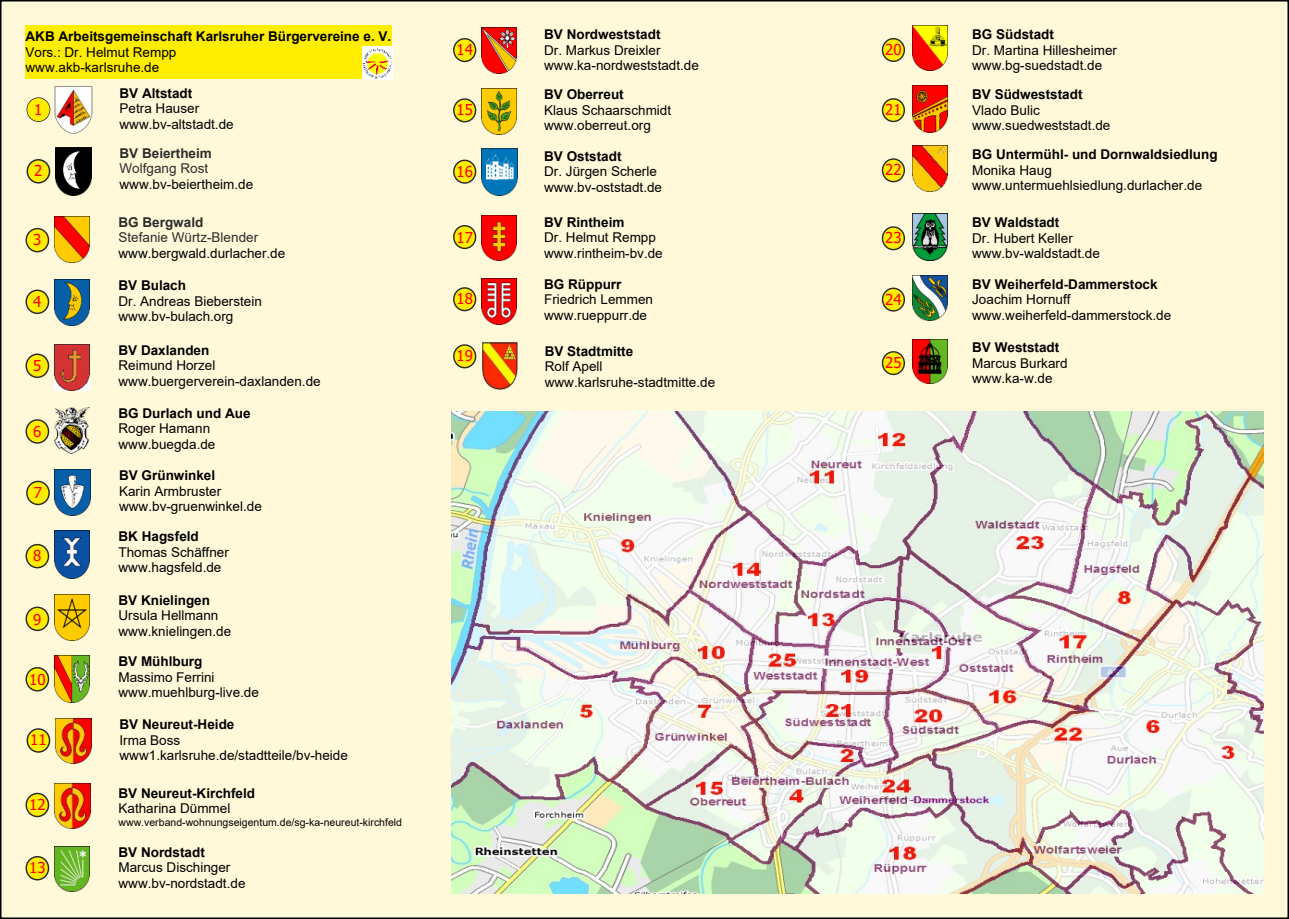
<style>
.page{position:relative;width:1289px;height:919px;background:#fff}
.page>*{position:absolute;margin:0;border:0;box-sizing:border-box;transform-origin:0 0}
.t1{font:15px "Tahoma";color:#f00}
.t2{font:13.5px/15.5px "Arial";color:#000}
.t3{font:700 13.5px "Arial";color:#000}
.t4{font:13.5px "Arial";color:#2c2b2a}
.t5{font:700 13.5px "Arial";color:#2c2b2a}
.t6{font:10.5px "Arial";color:#000}
</style>
<div class="page">
<div style="left:0;top:0;width:1288px;height:918px;background:#fff8d9;border:2px solid #000"></div>
<div style="left:27px;top:97px;width:23px;height:25px;border:2px solid #2c2b2a;border-radius:50%"></div>
<div style="left:27px;top:98px;width:23px;height:23px;background:#ffed00;border-radius:50%"></div>
<img style="left:55px;top:87px;width:38px;height:46px">
<div style="left:27px;top:159px;width:23px;height:24px;background:#ffed00;border:2px solid #2c2b2a;border-radius:50%"></div>
<img style="left:55px;top:148px;width:36px;height:48px">
<div style="left:26px;top:228px;width:23px;height:24px;background:#ffed00;border:1px solid #2c2b2a;border-radius:50%"></div>
<img style="left:54px;top:216px;width:36px;height:46px">
<svg style="left:26px;top:289px;width:23px;height:25px"></svg>
<img style="left:54px;top:279px;width:36px;height:46px">
<div style="left:26px;top:353px;width:23px;height:25px;background:#ffed00;border:1px solid #2c2b2a;border-radius:50%"></div>
<img style="left:54px;top:344px;width:36px;height:47px">
<div style="left:26px;top:419px;width:23px;height:24px;background:#ffed00;border:1px solid #2c2b2a;border-radius:50%"></div>
<img style="left:54px;top:407px;width:36px;height:47px">
<svg style="left:26px;top:480px;width:24px;height:25px"></svg>
<img style="left:55px;top:470px;width:35px;height:46px">
<div style="left:26px;top:544px;width:23px;height:24px;background:#ffed00;border:1px solid #2c2b2a;border-radius:50%"></div>
<img style="left:54px;top:531px;width:36px;height:47px">
<svg style="left:26px;top:606px;width:23px;height:25px"></svg>
<img style="left:54px;top:594px;width:36px;height:46px">
<div style="left:26px;top:667px;width:23px;height:24px;background:#ffed00;border:1px solid #2c2b2a;border-radius:50%"></div>
<img style="left:54px;top:656px;width:36px;height:46px">
<div style="left:27px;top:728px;width:23px;height:24px;background:#ffed00;border:1px solid #2c2b2a;border-radius:50%"></div>
<img style="left:55px;top:718px;width:36px;height:46px">
<div style="left:26px;top:26px;width:366px;height:53px;background:#ffed00"></div>
<svg style="left:26px;top:792px;width:23px;height:25px"></svg>
<img style="left:54px;top:783px;width:36px;height:45px">
<img style="left:362px;top:46px;width:30px;height:33px">
<svg style="left:26px;top:855px;width:23px;height:25px"></svg>
<img style="left:54px;top:846px;width:36px;height:45px">
<img style="left:452px;top:412px;width:811px;height:481px">
<img style="left:482px;top:342px;width:35px;height:47px">
<svg style="left:453px;top:344px;width:23px;height:24px"></svg>
<svg style="left:453px;top:38px;width:23px;height:24px"></svg>
<img style="left:481px;top:28px;width:35px;height:45px">
<svg style="left:453px;top:98px;width:23px;height:24px"></svg>
<img style="left:481px;top:89px;width:35px;height:45px">
<svg style="left:453px;top:160px;width:23px;height:24px"></svg>
<img style="left:481px;top:148px;width:36px;height:47px">
<svg style="left:453px;top:225px;width:23px;height:24px"></svg>
<img style="left:481px;top:215px;width:35px;height:46px">
<div style="left:453px;top:287px;width:23px;height:24px;background:#ffed00;border:1px solid #2c2b2a;border-radius:50%"></div>
<img style="left:481px;top:278px;width:35px;height:46px">
<svg style="left:881px;top:38px;width:24px;height:24px"></svg>
<svg style="left:881px;top:98px;width:24px;height:24px"></svg>
<svg style="left:881px;top:158px;width:24px;height:24px"></svg>
<svg style="left:881px;top:226px;width:24px;height:24px"></svg>
<svg style="left:881px;top:287px;width:24px;height:24px"></svg>
<svg style="left:881px;top:351px;width:24px;height:24px"></svg>
<img style="left:912px;top:339px;width:35px;height:44px">
<img style="left:912px;top:26px;width:35px;height:45px">
<img style="left:912px;top:86px;width:35px;height:46px">
<img style="left:912px;top:146px;width:35px;height:46px">
<img style="left:912px;top:214px;width:35px;height:46px">
<img style="left:912px;top:275px;width:35px;height:45px">
<p class="t3" style="left:26px;top:31px;width:367px">AKB Arbeitsgemeinschaft Karlsruher Bürgervereine e. V.</p>
<p class="t2" style="left:26px;top:45px;width:152px">Vors.: Dr. Helmut Rempp www.akb-karlsruhe.de</p>
<p class="t1" style="left:34px;top:103px;width:10px">1</p>
<p class="t1" style="left:34px;top:165px;width:10px">2</p>
<p class="t1" style="left:33px;top:234px;width:10px">3</p>
<p class="t1" style="left:33px;top:295px;width:10px">4</p>
<p class="t1" style="left:33px;top:359px;width:10px">5</p>
<p class="t1" style="left:33px;top:425px;width:10px">6</p>
<p class="t1" style="left:34px;top:486px;width:10px">7</p>
<p class="t1" style="left:33px;top:549px;width:10px">8</p>
<p class="t1" style="left:33px;top:613px;width:10px">9</p>
<p class="t1" style="left:29px;top:673px;width:18px">10</p>
<p class="t1" style="left:30px;top:733px;width:18px">11</p>
<p class="t1" style="left:29px;top:798px;width:18px">12</p>
<p class="t1" style="left:29px;top:861px;width:18px">13</p>
<p class="t3" style="left:119px;top:88px;width:74px">BV Altstadt</p>
<p class="t2" style="left:119px;top:102px;width:116px">Petra Hauser www.bv-altstadt.de</p>
<p class="t5" style="left:119px;top:148px;width:94px">BV Beiertheim</p>
<p class="t4" style="left:119px;top:163px;width:90px">Wolfgang Rost</p>
<p class="t2" style="left:119px;top:177px;width:135px">www.bv-beiertheim.de</p>
<p class="t5" style="left:118px;top:217px;width:86px">BG Bergwald</p>
<p class="t4" style="left:118px;top:232px;width:141px">Stefanie Würtz-Blender</p>
<p class="t2" style="left:118px;top:247px;width:168px">www.bergwald.durlacher.de</p>
<p class="t3" style="left:118px;top:280px;width:69px">BV Bulach</p>
<p class="t2" style="left:118px;top:294px;width:145px">Dr. Andreas Bieberstein www.bv-bulach.org</p>
<p class="t3" style="left:118px;top:345px;width:92px">BV Daxlanden</p>
<p class="t2" style="left:118px;top:359px;width:204px">Reimund Horzel www.buergerverein-daxlanden.de</p>
<p class="t3" style="left:118px;top:408px;width:134px">BG Durlach und Aue</p>
<p class="t2" style="left:118px;top:422px;width:98px">Roger Hamann www.buegda.de</p>
<p class="t3" style="left:119px;top:470px;width:98px">BV Grünwinkel</p>
<p class="t2" style="left:119px;top:484px;width:144px">Karin Armbruster www.bv-gruenwinkel.de</p>
<p class="t3" style="left:118px;top:531px;width:82px">BK Hagsfeld</p>
<p class="t2" style="left:118px;top:545px;width:112px">Thomas Schäffner www.hagsfeld.de</p>
<p class="t3" style="left:118px;top:594px;width:93px">BV Knielingen</p>
<p class="t2" style="left:118px;top:609px;width:114px">Ursula Hellmann www.knielingen.de</p>
<p class="t3" style="left:118px;top:656px;width:85px">BV Mühlburg</p>
<p class="t2" style="left:118px;top:670px;width:142px">Massimo Ferrini www.muehlburg-live.de</p>
<p class="t3" style="left:119px;top:719px;width:116px">BV Neureut-Heide</p>
<p class="t2" style="left:119px;top:733px;width:230px">Irma Boss www1.karlsruhe.de/stadtteile/bv-heide</p>
<p class="t3" style="left:118px;top:788px;width:138px">BV Neureut-Kirchfeld</p>
<p class="t2" style="left:118px;top:802px;width:113px">Katharina Dümmel</p>
<p class="t6" style="left:118px;top:818px;width:285px">www.verband-wohnungseigentum.de/sg-ka-neureut-kirchfeld</p>
<p class="t3" style="left:118px;top:846px;width:88px">BV Nordstadt</p>
<p class="t2" style="left:118px;top:861px;width:128px">Marcus Dischinger www.bv-nordstadt.de</p>
<p class="t1" style="left:456px;top:44px;width:18px">14</p>
<p class="t1" style="left:456px;top:104px;width:18px">15</p>
<p class="t1" style="left:456px;top:165px;width:18px">16</p>
<p class="t1" style="left:456px;top:232px;width:18px">17</p>
<p class="t1" style="left:456px;top:293px;width:18px">18</p>
<p class="t1" style="left:456px;top:350px;width:18px">19</p>
<p class="t3" style="left:544px;top:29px;width:118px">BV Nordweststadt</p>
<p class="t2" style="left:544px;top:43px;width:156px">Dr. Markus Dreixler www.ka-nordweststadt.de</p>
<p class="t3" style="left:544px;top:89px;width:81px">BV Oberreut</p>
<p class="t2" style="left:544px;top:104px;width:128px">Klaus Schaarschmidt www.oberreut.org</p>
<p class="t3" style="left:544px;top:151px;width:79px">BV Oststadt</p>
<p class="t2" style="left:544px;top:165px;width:119px">Dr. Jürgen Scherle www.bv-oststadt.de</p>
<p class="t3" style="left:544px;top:217px;width:82px">BV Rintheim</p>
<p class="t2" style="left:544px;top:231px;width:120px">Dr. Helmut Rempp www.rintheim-bv.de</p>
<p class="t3" style="left:544px;top:279px;width:79px">BG Rüppurr</p>
<p class="t2" style="left:544px;top:293px;width:110px">Friedrich Lemmen www.rueppurr.de</p>
<p class="t3" style="left:544px;top:346px;width:90px">BV Stadtmitte</p>
<p class="t2" style="left:544px;top:360px;width:172px">Rolf Apell www.karlsruhe-stadtmitte.de</p>
<p class="t1" style="left:885px;top:43px;width:18px">20</p>
<p class="t1" style="left:885px;top:104px;width:18px">21</p>
<p class="t1" style="left:885px;top:164px;width:18px">22</p>
<p class="t1" style="left:885px;top:232px;width:18px">23</p>
<p class="t1" style="left:885px;top:293px;width:18px">24</p>
<p class="t1" style="left:885px;top:356px;width:18px">25</p>
<p class="t3" style="left:972px;top:29px;width:83px">BG Südstadt</p>
<p class="t2" style="left:972px;top:43px;width:146px">Dr. Martina Hillesheimer www.bg-suedstadt.de</p>
<p class="t3" style="left:972px;top:89px;width:112px">BV Südweststadt</p>
<p class="t2" style="left:972px;top:103px;width:140px">Vlado Bulic www.suedweststadt.de</p>
<p class="t3" style="left:972px;top:149px;width:247px">BG Untermühl- und Dornwaldsiedlung</p>
<p class="t2" style="left:972px;top:164px;width:231px">Monika Haug www.untermuehlsiedlung.durlacher.de</p>
<p class="t3" style="left:972px;top:217px;width:89px">BV Waldstadt</p>
<p class="t2" style="left:972px;top:231px;width:129px">Dr. Hubert Keller www.bv-waldstadt.de</p>
<p class="t3" style="left:972px;top:279px;width:187px">BV Weiherfeld-Dammerstock</p>
<p class="t2" style="left:972px;top:293px;width:200px">Joachim Hornuff www.weiherfeld-dammerstock.de</p>
<p class="t3" style="left:972px;top:342px;width:89px">BV Weststadt</p>
<p class="t2" style="left:972px;top:356px;width:97px">Marcus Burkard www.ka-w.de</p>
</div>
